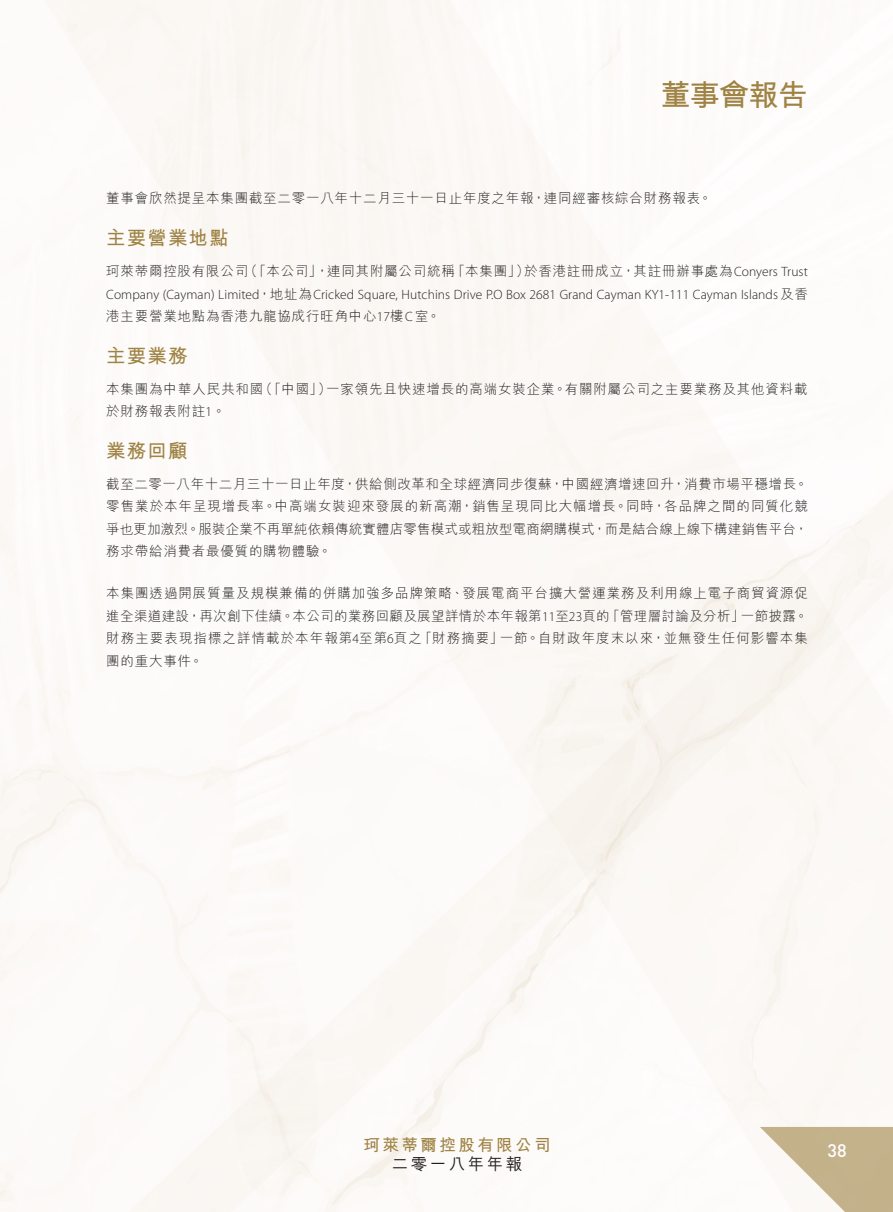
<style>
.page{position:relative;width:893px;height:1212px;background:#fff}
.page>*{position:absolute;margin:0;border:0;box-sizing:border-box;transform-origin:0 0}
.t1{font:700 30px "M Hei HK";letter-spacing:-.02em;color:#9f8344}
.t2{font:700 19.5px "M Hei HK";letter-spacing:.055em;color:#9f8344}
.t3{font:500 18px "DIN Pro";color:#fff}
.t4{font:700 16.5px "M Hei HK";letter-spacing:.15em;color:#9f8344}
.t5{font:500 16.5px "M Hei HK";letter-spacing:.15em;color:#231f20}
.t6{font:300 13.5px/22.5px "M Hei HK";letter-spacing:.055em;color:#231f20}
.t7{font:300 13.5px "Myriad Pro";letter-spacing:.005em;color:#231f20}
.t8{font:300 13.5px/22.5px "M Hei HK";letter-spacing:.025em;color:#231f20}
.t9{font:300 13.5px/22.5px "M Hei HK";letter-spacing:.075em;color:#231f20}
.s1{font-family:"Myriad Pro"}
.s2{font-family:"M Hei HK"}
</style>
<div class="page">
<svg style="left:760px;top:1127px;width:133px;height:85px"></svg>
<h1 class="t1" style="left:660px;top:73px;width:149px">董事會報告</h1>
<p class="t6" style="left:106px;top:187px;width:607px">董事會欣然提呈本集團截至二零一八年十二月三十一日止年度之年報，連同經審核綜合財務報表。</p>
<h2 class="t2" style="left:106px;top:224px;width:124px">主要營業地點</h2>
<p class="t6" style="left:524px;top:260px;width:285px">於香港註冊成立，其註冊辦事處為<span class="s1">Conyers Trust</span></p>
<p class="t6" style="left:244px;top:260px;width:212px">（「本公司，」連同其附屬公司統稱</p>
<p class="t6" style="left:452px;top:260px;width:79px">「本集團」）</p>
<p class="t6" style="left:106px;top:260px;width:143px">珂萊蒂爾控股有限公司</p>
<p class="t7" style="left:106px;top:286px;width:703px">Company (Cayman) Limited<span class="s2">，地址為</span>Cricked Square, Hutchins Drive O.P Box 2681 Grand Cayman KY1-111 Cayman Islands<span class="s2">及香</span></p>
<p class="t6" style="left:106px;top:305px;width:335px">港主要營業地點為香港九龍協成行旺角中心<span class="s1">17</span>樓<span class="s1">C</span>室。</p>
<h2 class="t2" style="left:106px;top:341px;width:83px">主要業務</h2>
<p class="t6" style="left:326px;top:377px;width:483px">一家領先且快速增長的高端女裝企業。有關附屬公司之主要業務及其他資料載</p>
<p class="t6" style="left:259px;top:377px;width:74px">（「中國」）</p>
<p class="t6" style="left:106px;top:377px;width:158px">本集團為中華人民共和國於財務報表附註。<span class="s1">1</span></p>
<h2 class="t2" style="left:106px;top:436px;width:83px">業務回顧</h2>
<p class="t6" style="left:106px;top:472px;width:703px;text-align:justify">截至二零一八年十二月三十一日止年度，供給側改革和全球經濟同步復蘇，中國經濟增速回升，消費市場平穩增長。零售業於本年呈現增長率。中高端女裝迎來發展的新高潮，銷售呈現同比大幅增長。同時，各品牌之間的同質化競爭也更加激烈。服裝企業不再單純依賴傳統實體店零售模式或粗放型電商網購模式，而是結合線上線下構建銷售平台，務求帶給消費者最優質的購物體驗。</p>
<p class="t6" style="left:106px;top:582px;width:703px;text-align:right">本集團透過開展質量及規模兼備的併購加強多品牌策略、發展電商平台擴大營運業務及利用線上電子商貿資源促一節披露。</p>
<p class="t8" style="left:500px;top:604px;width:310px;text-indent:-393px">進全渠道建設，再次創下佳績。本公司的業務回顧及展望詳情於本年報第<span class="s1">11</span>至<span class="s1">23</span>頁的<br>一節。自財政年度末以來，並無發生任何影響本集</p>
<p class="t8" style="left:606px;top:604px;width:139px">「管理層討論及分析」</p>
<p class="t9" style="left:106px;top:627px;width:317px">財務主要表現指標之詳情載於本年報第<span class="s1">4</span>至第<span class="s1">6</span>頁之團的重大事件。</p>
<p class="t6" style="left:419px;top:627px;width:86px">「財務摘要」</p>
<p class="t4" style="left:363px;top:1132px;width:189px">珂萊蒂爾控股有限公司</p>
<p class="t5" style="left:392px;top:1152px;width:132px">二零一八年年報</p>
<h3 class="t3" style="left:827px;top:1138px;width:21px">38</h3>
</div>
